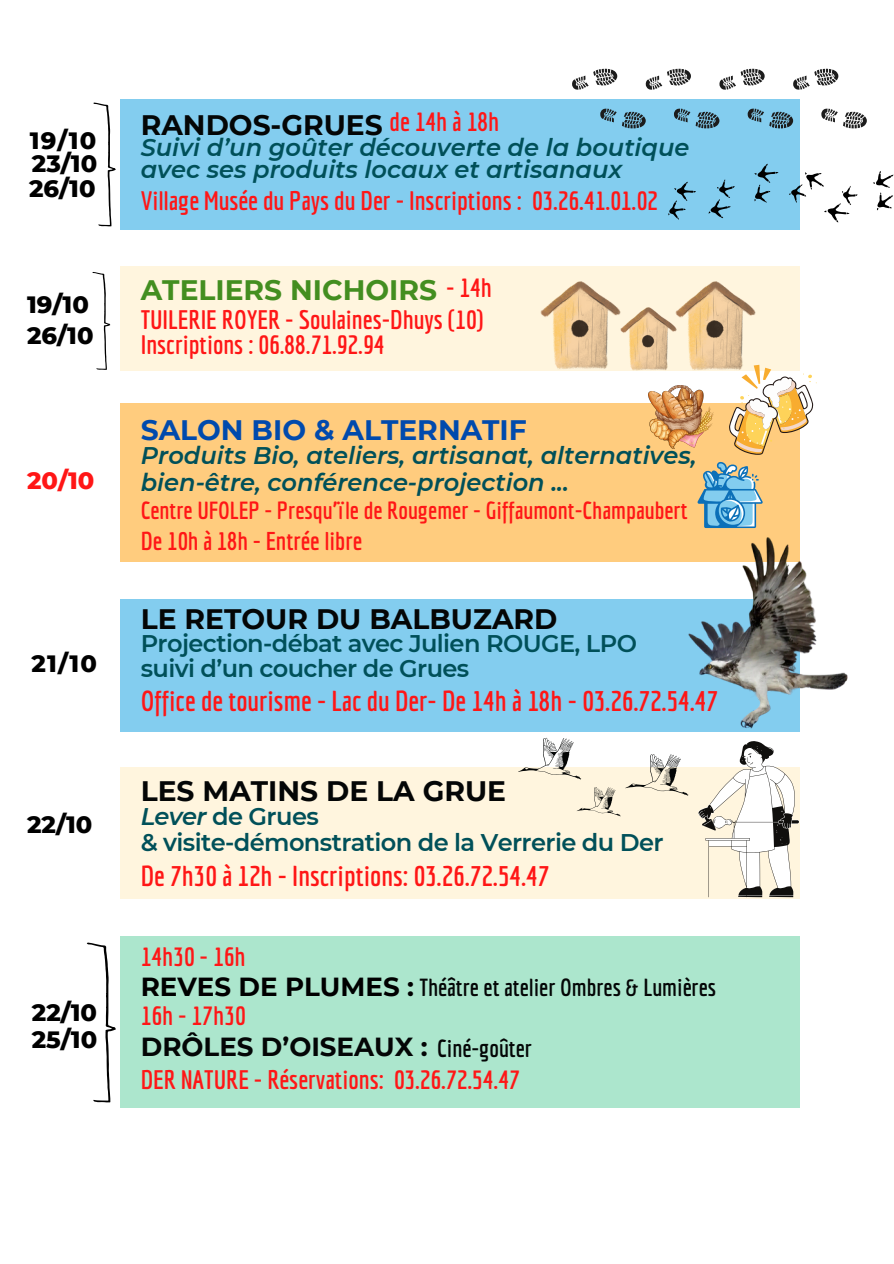
<style>
.page{position:relative;width:894px;height:1264px;background:#fff}
.page>*{position:absolute;margin:0;border:0;box-sizing:border-box;transform-origin:0 0}
.t1{font:700 28.05px "Economica";color:#ff1616}
.t2{font:700 28.05px "Montserrat";color:#040606}
.t3{font:700 28.05px "Montserrat";color:#004aad}
.t4{font:700 28.05px "Montserrat";color:#438e20}
.t5{font:700 26.1px/25.7px "Economica";color:#ff1616}
.t6{font:700 26.1px "Montserrat";color:#040606}
.t7{font:700 25.05px "Economica";color:#ff1616}
.t8{font:italic 600 24.15px/27.2px "Montserrat";color:#005059}
.t9{font:600 24.15px "Montserrat";letter-spacing:-.025em;color:#005059}
.t10{font:700 24.15px "Economica";color:#ff1616}
.t11{font:800 24.15px "Montserrat";color:#000}
.t12{font:700 24.15px "Economica";color:#040606}
.t13{font:800 24.15px "Montserrat";color:#ff1616}
.s1{font-style:italic}
.s2{font-family:"Montserrat";font-size:26.1px;color:#000}
.s3{font-family:"Economica";font-size:24.15px}
</style>
<div class="page">
<div style="left:120px;top:99px;width:679px;height:131px;background:#83cdef"></div>
<svg style="left:572px;top:69px;width:294px;height:59px"></svg>
<svg style="left:93px;top:103px;width:23px;height:123px"></svg>
<div style="left:120px;top:266px;width:679px;height:104px;background:#fff5de"></div>
<svg style="left:92px;top:272px;width:18px;height:98px"></svg>
<div style="left:120px;top:403px;width:679px;height:159px;background:#ffcc7e"></div>
<img style="left:648px;top:385px;width:65px;height:63px">
<svg style="left:697px;top:461px;width:65px;height:64px"></svg>
<div style="left:120px;top:599px;width:679px;height:132px;background:#83cdef"></div>
<img style="left:653px;top:525px;width:195px;height:207px">
<div style="left:120px;top:767px;width:679px;height:132px;background:#fff5de"></div>
<svg style="left:518px;top:737px;width:170px;height:79px"></svg>
<svg style="left:698px;top:741px;width:101px;height:156px"></svg>
<div style="left:120px;top:936px;width:679px;height:171px;background:#ace6cd"></div>
<svg style="left:87px;top:942px;width:29px;height:160px"></svg>
<svg style="left:668px;top:182px;width:27px;height:37px"></svg>
<svg style="left:708px;top:179px;width:26px;height:39px"></svg>
<svg style="left:754px;top:164px;width:24px;height:38px"></svg>
<svg style="left:789px;top:172px;width:68px;height:50px"></svg>
<svg style="left:873px;top:171px;width:20px;height:39px"></svg>
<img style="left:541px;top:281px;width:79px;height:88px">
<img style="left:620px;top:307px;width:55px;height:63px">
<img style="left:675px;top:281px;width:79px;height:89px">
<svg style="left:728px;top:365px;width:86px;height:90px"></svg>
<p class="t11" style="left:30px;top:126px;width:68px">19/10</p>
<p class="t11" style="left:32px;top:149px;width:67px">23/10</p>
<p class="t11" style="left:29px;top:173px;width:68px">26/10</p>
<h2 class="t11" style="left:27px;top:289px;width:63px">19/10</h2>
<p class="t11" style="left:27px;top:320px;width:68px">26/10</p>
<p class="t13" style="left:27px;top:465px;width:69px">20/10</p>
<h1 class="t11" style="left:31px;top:648px;width:67px">21/10</h1>
<p class="t11" style="left:27px;top:809px;width:67px">22/10</p>
<p class="t11" style="left:32px;top:997px;width:67px">22/10</p>
<h2 class="t11" style="left:32px;top:1024px;width:67px">25/10</h2>
<h1 class="t5" style="left:389px;top:108px;width:111px">de 14h à 18h</h1>
<p class="t2" style="left:141px;top:107px;width:243px">RANDOS-GRUES</p>
<h1 class="t8" style="left:141px;top:136px;width:550px;line-height:22.6px">Suivi d’un goûter découverte de la boutique avec ses produits locaux et artisanaux</h1>
<h2 class="t5" style="left:141px;top:187px;width:518px">Village Musée du Pays du Der - Inscriptions : 03.26.41.01.02</h2>
<p class="t5" style="left:446px;top:274px;width:47px">- 14h</p>
<p class="t4" style="left:141px;top:272px;width:298px">ATELIERS NICHOIRS</p>
<p class="t5" style="left:141px;top:306px;width:344px">TUILERIE ROYER - Soulaines-Dhuys (10)<br>Inscriptions : 06.88.71.92.94</p>
<p class="t3" style="left:141px;top:413px;width:387px">SALON BIO &amp; ALTERNATIF</p>
<p class="t8" style="left:141px;top:441px;width:557px">Produits Bio, ateliers, artisanat, alternatives, bien-être, conférence-projection ...</p>
<p class="t10" style="left:141px;top:496px;width:548px">Centre UFOLEP - Presqu’ïle de Rougemer - Giffaumont-Champaubert</p>
<p class="t7" style="left:141px;top:526px;width:223px">De 10h à 18h - Entrée libre</p>
<p class="t2" style="left:141px;top:602px;width:418px">LE RETOUR DU BALBUZARD</p>
<p class="t9" style="left:141px;top:628px;width:497px">Projection-débat avec Julien ROUGE, LPO</p>
<p class="t9" style="left:141px;top:653px;width:330px">suivi d’un coucher de Grues</p>
<p class="t1" style="left:141px;top:684px;width:578px">Office de tourisme - Lac du Der- De 14h à 18h - 03.26.72.54.47</p>
<p class="t2" style="left:141px;top:773px;width:367px">LES MATINS DE LA GRUE</p>
<p class="t9" style="left:141px;top:802px;width:179px"><span class="s1">Lever</span> de Grues</p>
<h2 class="t9" style="left:141px;top:827px;width:524px">&amp; visite-démonstration de la Verrerie du Der</h2>
<p class="t1" style="left:141px;top:859px;width:410px">De 7h30 à 12h - Inscriptions: 03.26.72.54.47</p>
<p class="t5" style="left:141px;top:943px;width:106px">14h30 - 16h</p>
<p class="t5" style="left:141px;top:1002px;width:106px">16h - 17h30</p>
<p class="t12" style="left:141px;top:972px;width:576px"><span class="s2">REVES DE PLUMES :</span> Théâtre et atelier Ombres &amp; Lumières</p>
<p class="t6" style="left:141px;top:1031px;width:393px">DRÔLES D’OISEAUX : <span class="s3">Ciné-goûter</span></p>
<h1 class="t5" style="left:141px;top:1066px;width:380px">DER NATURE - Réservations: 03.26.72.54.47</h1>
</div>
